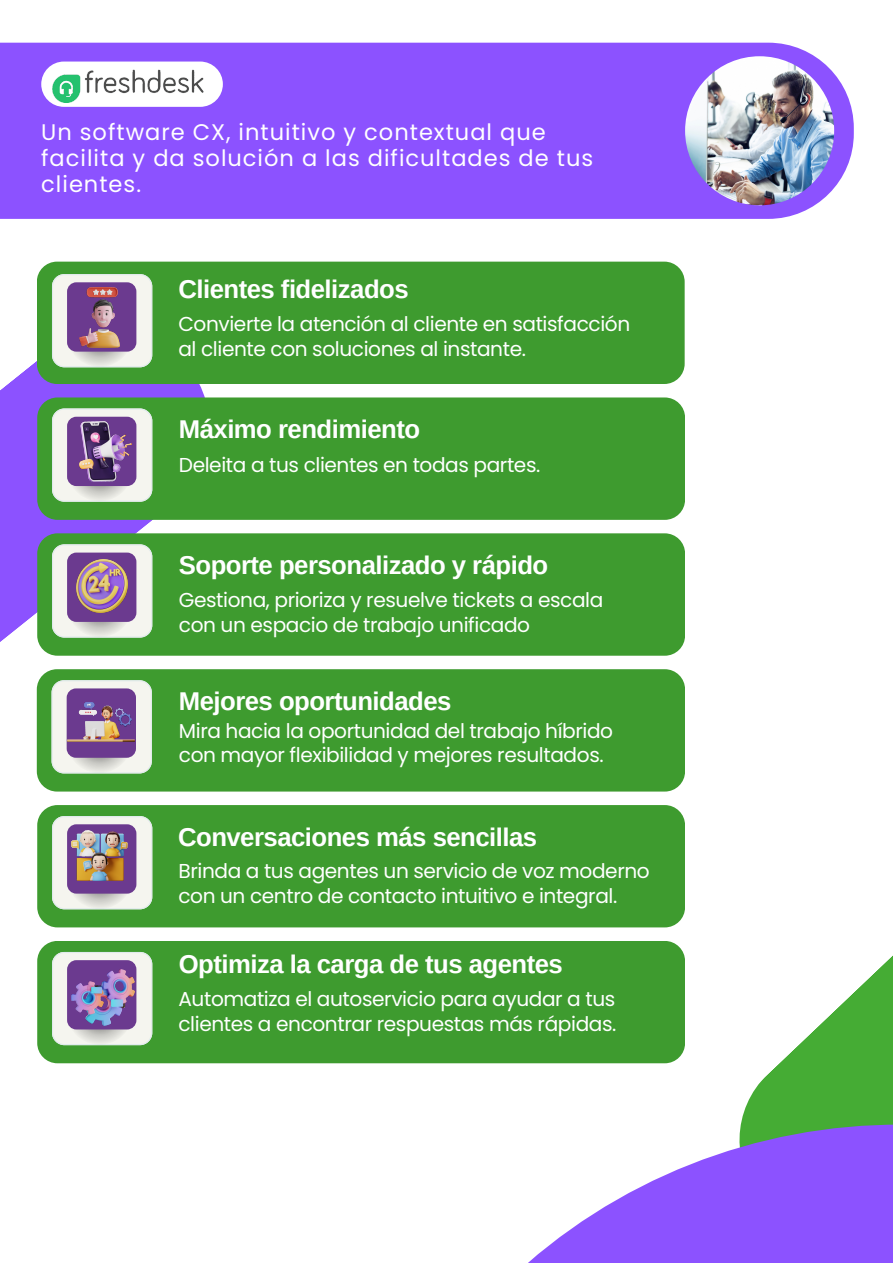
<style>
.page{position:relative;width:893px;height:1264px;background:#fff}
.page>*{position:absolute;margin:0;border:0;box-sizing:border-box;transform-origin:0 0}
.t1{font:700 25.65px "Arimo";letter-spacing:-.02em;color:#fff}
.t2{font:22.5px/25.8px "Poppins";letter-spacing:.045em;color:#fff}
.t3{font:20.1px/24.8px "Poppins";letter-spacing:-.02em;color:#fff}
</style>
<div class="page">
<svg style="left:0;top:361px;width:249px;height:383px;fill:#8c52ff"></svg>
<svg style="left:800px;top:956px;width:92px;height:88px"></svg>
<div style="left:37px;top:261px;width:647px;height:123px;background:#3e9b2f;border-radius:20px"></div>
<svg style="left:52px;top:274px;width:100px;height:93px;background:#e9ebe4"></svg>
<div style="left:67px;top:282px;width:69px;height:69px;background:#6b3a8f;border-radius:9px"></div>
<div style="left:37px;top:669px;width:648px;height:122px;background:#3e9b2f;border-radius:20px"></div>
<svg style="left:52px;top:680px;width:100px;height:93px;background:#e8ebe4"></svg>
<div style="left:67px;top:688px;width:69px;height:69px;background:#6b3a8f;border-radius:9px"></div>
<div style="left:37px;top:533px;width:648px;height:122px;background:#3e9b2f;border-radius:20px"></div>
<svg style="left:52px;top:544px;width:100px;height:93px;background:#e9ece5"></svg>
<div style="left:67px;top:552px;width:69px;height:70px;background:#6b3a8f;border-radius:9px"></div>
<div style="left:37px;top:397px;width:648px;height:123px;background:#3e9b2f;border-radius:20px"></div>
<svg style="left:403px;top:1044px;width:489px;height:218px"></svg>
<div style="left:37px;top:805px;width:648px;height:122px;background:#3e9b2f;border-radius:20px"></div>
<svg style="left:52px;top:816px;width:100px;height:93px;background:#e9ebe4"></svg>
<div style="left:67px;top:824px;width:69px;height:69px;background:#6b3a8f;border-radius:9px"></div>
<div style="left:37px;top:940px;width:648px;height:123px;background:#3e9b2f;border-radius:20px"></div>
<svg style="left:52px;top:951px;width:100px;height:94px;background:#e5eae1"></svg>
<div style="left:67px;top:960px;width:69px;height:69px;background:#6b3a8f;border-radius:9px"></div>
<svg style="left:52px;top:408px;width:100px;height:93px;background:#e8ebe4"></svg>
<div style="left:67px;top:417px;width:69px;height:69px;background:#6b3a8f;border-radius:9px"></div>
<div style="left:0;top:43px;width:853px;height:176px;background:#8c52ff"></div>
<img style="left:685px;top:56px;width:149px;height:149px;border-radius:50%">
<div style="left:41px;top:62px;width:182px;height:45px;background:#fff;border-radius:23px"></div>
<img style="left:49px;top:66px;width:155px;height:37px">
<img style="left:79px;top:287px;width:40px;height:60px">
<img style="left:79px;top:422px;width:53px;height:59px">
<img style="left:72px;top:830px;width:56px;height:50px">
<img style="left:67px;top:703px;width:67px;height:38px">
<img style="left:76px;top:559px;width:52px;height:53px">
<img style="left:71px;top:969px;width:63px;height:56px">
<p class="t2" style="left:41px;top:119px;width:553px">Un software CX, intuitivo y contextual que facilita y da solución a las dificultades de tus clientes.</p>
<p class="t1" style="left:178px;top:274px;width:232px">Clientes fidelizados</p>
<p class="t3" style="left:178px;top:312px;width:453px">Convierte la atención al cliente en satisfacción al cliente con soluciones al instante.</p>
<p class="t1" style="left:179px;top:415px;width:243px">Máximo rendimiento</p>
<p class="t3" style="left:179px;top:453px;width:363px">Deleita a tus clientes en todas partes.</p>
<p class="t1" style="left:179px;top:550px;width:371px">Soporte personalizado y rápido</p>
<p class="t3" style="left:179px;top:587px;width:426px">Gestiona, prioriza y resuelve tickets a escala con un espacio de trabajo unificado</p>
<p class="t1" style="left:179px;top:686px;width:274px">Mejores oportunidades</p>
<p class="t3" style="left:179px;top:718px;width:436px">Mira hacia la oportunidad del trabajo híbrido con mayor flexibilidad y mejores resultados.</p>
<p class="t1" style="left:178px;top:822px;width:360px">Conversaciones más sencillas</p>
<p class="t3" style="left:178px;top:858px;width:473px">Brinda a tus agentes un servicio de voz moderno con un centro de contacto intuitivo e integral.</p>
<p class="t1" style="left:179px;top:950px;width:385px">Optimiza la carga de tus agentes</p>
<p class="t3" style="left:178px;top:987px;width:439px">Automatiza el autoservicio para ayudar a tus clientes a encontrar respuestas más rápidas.</p>
</div>
